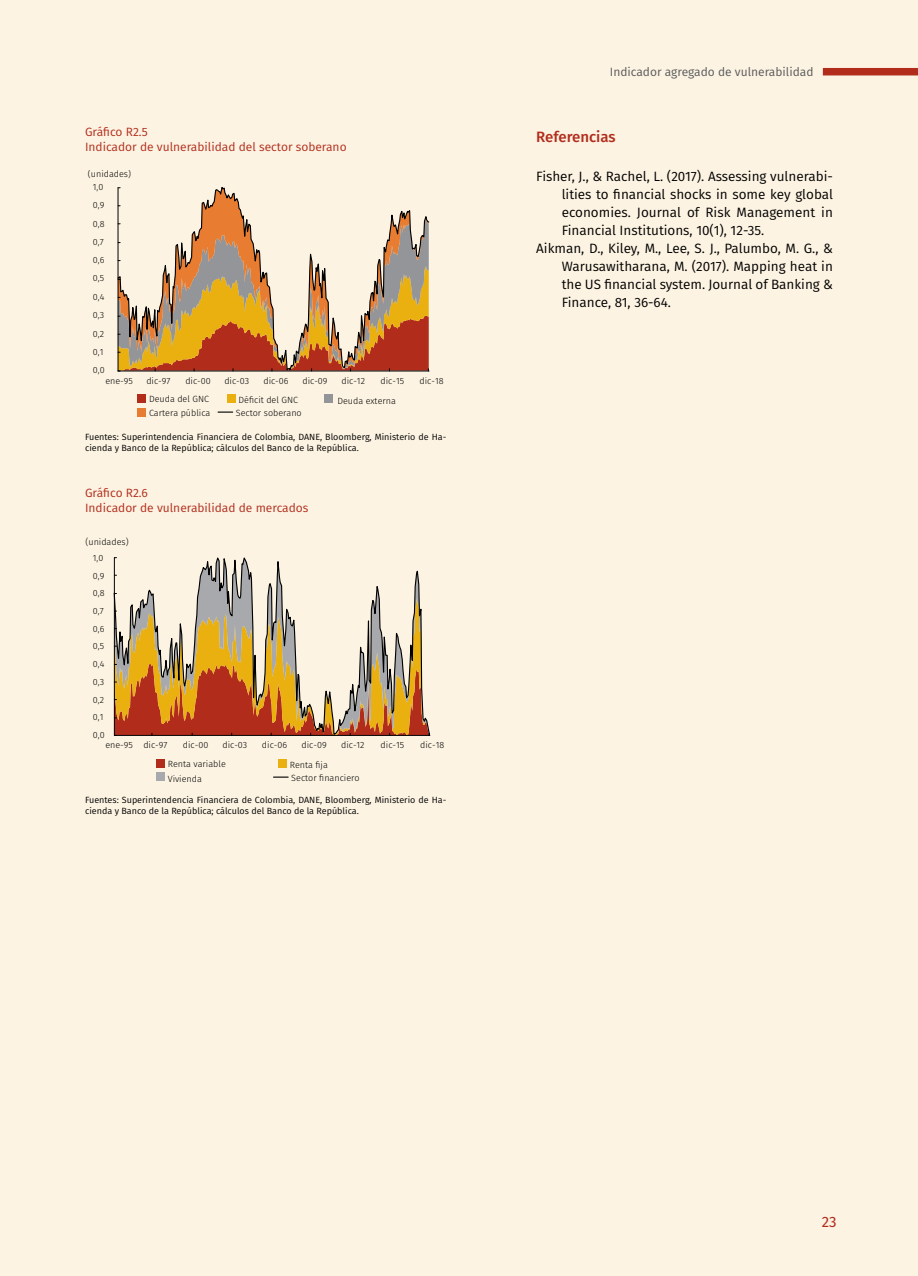
<style>
.page{position:relative;width:918px;height:1276px;background:#fcf3e2}
.page>*{position:absolute;margin:0;border:0;box-sizing:border-box;transform-origin:0 0}
.t1{font:500 15px "Fira Sans";color:#b22c1c}
.t2{font:15px "Fira Sans";color:#b22c1c}
.t3{font:13.5px "Fira Sans";color:#000}
.t4{font:12px/15px "Fira Sans";color:#b22c1c}
.t5{font:12px "Fira Sans";color:#58595b}
.t6{font:300 9px "Fira Sans";color:#000}
.t7{font:9px/10.8px "Fira Sans";color:#000}
</style>
<div class="page">
<div style="left:137px;top:394px;width:9px;height:8px;background:#b22c1c"></div>
<div style="left:137px;top:408px;width:9px;height:8px;background:#e87c30"></div>
<div style="left:227px;top:394px;width:8px;height:8px;background:#eab010"></div>
<div style="left:324px;top:394px;width:8px;height:8px;background:#939598"></div>
<svg style="left:218px;top:411px;width:15px;height:2px"></svg>
<svg style="left:117px;top:187px;width:313px;height:185px"></svg>
<div style="left:156px;top:759px;width:8px;height:8px;background:#b22c1c"></div>
<div style="left:278px;top:759px;width:9px;height:8px;background:#eab010"></div>
<div style="left:156px;top:772px;width:8px;height:9px;background:#a7a9ac"></div>
<svg style="left:274px;top:776px;width:14px;height:1px"></svg>
<svg style="left:113px;top:557px;width:318px;height:179px"></svg>
<div style="left:823px;top:68px;width:95px;height:7px;background:#b22c1c"></div>
<h3 class="t4" style="left:85px;top:124px;width:263px">Gráfico R2.5<br>Indicador de vulnerabilidad del sector soberano</h3>
<p class="t6" style="left:88px;top:167px;width:45px">(unidades)</p>
<p class="t6" style="left:93px;top:180px;width:12px">1,0</p>
<p class="t6" style="left:93px;top:199px;width:13px">0,9</p>
<p class="t6" style="left:93px;top:217px;width:13px">0,8</p>
<p class="t6" style="left:93px;top:236px;width:12px">0,7</p>
<p class="t6" style="left:93px;top:253px;width:13px">0,6</p>
<p class="t6" style="left:93px;top:272px;width:13px">0,5</p>
<p class="t6" style="left:93px;top:290px;width:13px">0,4</p>
<p class="t6" style="left:93px;top:309px;width:13px">0,3</p>
<p class="t6" style="left:93px;top:327px;width:13px">0,2</p>
<p class="t6" style="left:93px;top:346px;width:12px">0,1</p>
<p class="t6" style="left:93px;top:363px;width:13px">0,0</p>
<p class="t6" style="left:105px;top:375px;width:29px">ene-95</p>
<p class="t6" style="left:146px;top:375px;width:26px">dic-97</p>
<p class="t6" style="left:185px;top:375px;width:27px">dic-00</p>
<p class="t6" style="left:224px;top:375px;width:26px">dic-03</p>
<p class="t6" style="left:263px;top:375px;width:27px">dic-06</p>
<p class="t6" style="left:302px;top:375px;width:27px">dic-09</p>
<p class="t6" style="left:341px;top:375px;width:25px">dic-12</p>
<p class="t6" style="left:380px;top:375px;width:25px">dic-15</p>
<p class="t6" style="left:419px;top:375px;width:26px">dic-18</p>
<p class="t6" style="left:149px;top:392px;width:62px">Deuda del GNC</p>
<p class="t6" style="left:239px;top:393px;width:61px">Déficit del GNC</p>
<p class="t6" style="left:337px;top:394px;width:60px">Deuda externa</p>
<p class="t6" style="left:149px;top:407px;width:63px">Cartera pública</p>
<p class="t6" style="left:236px;top:407px;width:67px">Sector soberano</p>
<p class="t7" style="left:85px;top:431px;width:363px">Fuentes: Superintendencia Financiera de Colombia, DANE, Bloomberg, Ministerio de Ha&shy;cienda y Banco de la República; cálculos del Banco de la República.</p>
<h3 class="t4" style="left:85px;top:485px;width:225px">Gráfico R2.6<br>Indicador de vulnerabilidad de mercados</h3>
<p class="t6" style="left:86px;top:536px;width:45px">(unidades)</p>
<p class="t6" style="left:93px;top:551px;width:12px">1,0</p>
<p class="t6" style="left:93px;top:569px;width:13px">0,9</p>
<p class="t6" style="left:93px;top:587px;width:13px">0,8</p>
<p class="t6" style="left:93px;top:604px;width:12px">0,7</p>
<p class="t6" style="left:93px;top:622px;width:13px">0,6</p>
<p class="t6" style="left:93px;top:640px;width:13px">0,5</p>
<p class="t6" style="left:93px;top:657px;width:13px">0,4</p>
<p class="t6" style="left:93px;top:675px;width:13px">0,3</p>
<p class="t6" style="left:93px;top:693px;width:13px">0,2</p>
<p class="t6" style="left:93px;top:711px;width:12px">0,1</p>
<p class="t6" style="left:93px;top:728px;width:13px">0,0</p>
<p class="t6" style="left:105px;top:739px;width:64px">ene-95 dic-97</p>
<p class="t6" style="left:183px;top:739px;width:27px">dic-00</p>
<p class="t6" style="left:222px;top:739px;width:26px">dic-03</p>
<p class="t6" style="left:262px;top:739px;width:27px">dic-06</p>
<p class="t6" style="left:302px;top:739px;width:27px">dic-09</p>
<p class="t6" style="left:341px;top:739px;width:25px">dic-12</p>
<p class="t6" style="left:381px;top:739px;width:25px">dic-15</p>
<p class="t6" style="left:420px;top:739px;width:26px">dic-18</p>
<p class="t6" style="left:168px;top:757px;width:60px">Renta variable</p>
<p class="t6" style="left:290px;top:758px;width:40px">Renta fija</p>
<p class="t6" style="left:168px;top:772px;width:36px">Vivienda</p>
<p class="t6" style="left:291px;top:772px;width:70px">Sector financiero</p>
<p class="t7" style="left:85px;top:794px;width:363px">Fuentes: Superintendencia Financiera de Colombia, DANE, Bloomberg, Ministerio de Ha&shy;cienda y Banco de la República; cálculos del Banco de la República.</p>
<h3 class="t5" style="left:610px;top:63px;width:205px">Indicador agregado de vulnerabilidad</h3>
<h1 class="t1" style="left:536px;top:124px;width:81px">Referencias</h1>
<h2 class="t3" style="left:536px;top:166px;width:298px">Fisher, J., &amp; Rachel, L. (2017). Assessing vulnerabi-</h2>
<h2 class="t3" style="left:562px;top:184px;width:273px">lities to financial shocks in some key global</h2>
<h2 class="t3" style="left:562px;top:202px;width:273px">economies. Journal of Risk Management in</h2>
<h2 class="t3" style="left:562px;top:220px;width:204px">Financial Institutions, 10(1), 12-35.</h2>
<h2 class="t3" style="left:536px;top:238px;width:298px">Aikman, D., Kiley, M., Lee, S. J., Palumbo, M. G., &amp;</h2>
<h2 class="t3" style="left:562px;top:256px;width:273px">Warusawitharana, M. (2017). Mapping heat in</h2>
<h2 class="t3" style="left:562px;top:274px;width:273px">the US financial system. Journal of Banking &amp;</h2>
<h2 class="t3" style="left:562px;top:292px;width:111px">Finance, 81, 36-64.</h2>
<h1 class="t2" style="left:822px;top:1210px;width:16px">23</h1>
</div>
